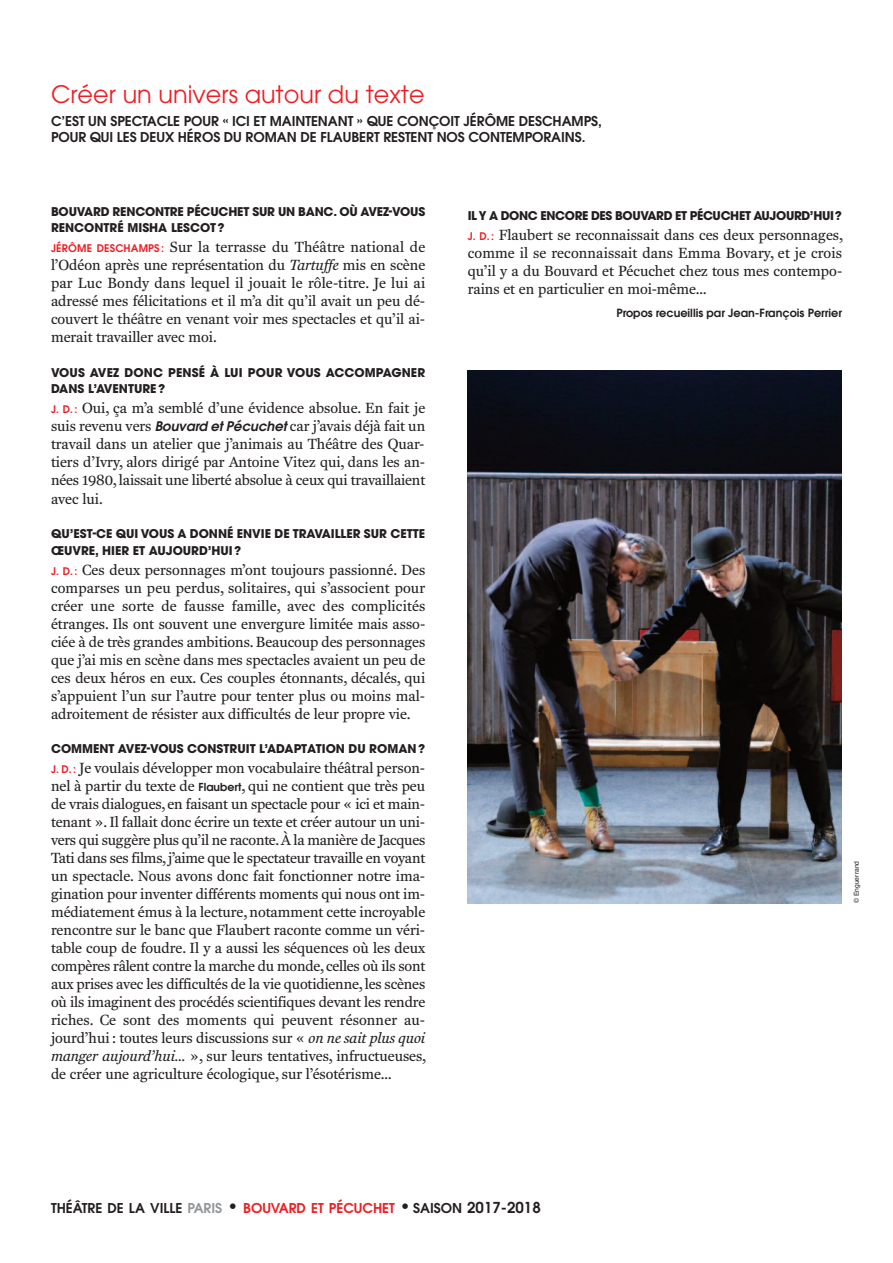
<style>
.page{position:relative;width:893px;height:1263px;background:#fff}
.page>*{position:absolute;margin:0;border:0;box-sizing:border-box;transform-origin:0 0}
.t1{font:24px "ITC Avant Garde Pro";color:#ee1d23}
.t2{font:15px/18px "Fenway";color:#231f20;text-align:justify}
.t3{font:600 13.5px/16.5px "ITC Avant Garde Pro";letter-spacing:-.005em;color:#231f20}
.t4{font:700 12px/16.5px "ITC Avant Garde Pro";color:#231f20}
.t5{font:700 12px "ITC Avant Garde Pro";letter-spacing:-.03em;color:#231f20}
.t6{font:600 11.25px "ITC Avant Garde Pro";color:#231f20}
.t7{font:6.75px "Helvetica";color:#231f20}
.s1{font-family:"ITC Avant Garde Pro";font-weight:600;font-size:10.5px;color:#ee1d23}
.s2{font-style:italic}
.s3{font-family:"ITC Avant Garde Pro";font-weight:600;font-style:italic;font-size:13.2px}
.s4{font-family:"ITC Avant Garde Pro";font-weight:600;font-size:10.95px}
.s5{color:#939598}
.s6{font-size:18px}
.s7{color:#ee1d23}
.s8{font-size:15px}
</style>
<div class="page">
<img style="left:468px;top:371px;width:374px;height:532px">
<h1 class="t1" style="left:51px;top:82px;width:375px">Créer un univers autour du texte</h1>
<p class="t3" style="left:51px;top:113px;width:552px">C’EST UN SPECTACLE POUR « ICI ET MAINTENANT » QUE CONÇOIT JÉRÔME DESCHAMPS,<br>POUR QUI LES DEUX HÉROS DU ROMAN DE FLAUBERT RESTENT NOS CONTEMPORAINS.</p>
<p class="t4" style="left:51px;top:203px;width:376px">BOUVARD RENCONTRE PÉCUCHET SUR UN BANC. OÙ AVEZ-VOUS<br>RENCONTRÉ MISHA LESCOT?</p>
<p class="t2" style="left:51px;top:238px;width:376px"><span class="s1">JÉRÔME DESCHAMPS :</span> Sur la terrasse du Théâtre national de l’Odéon après une représentation du <span class="s2">Tartuffe</span> mis en scène par Luc Bondy dans lequel il jouait le rôle-titre. Je lui ai adressé mes félicitations et il m’a dit qu’il avait un peu dé&shy;couvert le théâtre en venant voir mes spectacles et qu’il ai&shy;merait travailler avec moi.</p>
<p class="t4" style="left:51px;top:364px;width:376px">VOUS AVEZ DONC PENSÉ À LUI POUR VOUS ACCOMPAGNER<br>DANS L’AVENTURE?</p>
<p class="t2" style="left:51px;top:399px;width:376px"><span class="s1">J. D.:</span> Oui, ça m’a semblé d’une évidence absolue. En fait je suis revenu vers <span class="s3">Bouvard et Pécuchet</span> car j’avais déjà fait un travail dans un atelier que j’animais au Théâtre des Quar&shy;tiers d’Ivry, alors dirigé par Antoine Vitez qui, dans les an&shy;nées 1980, laissait une liberté absolue à ceux qui travaillaient avec lui.</p>
<p class="t4" style="left:51px;top:526px;width:376px">QU’EST-CE QUI VOUS A DONNÉ ENVIE DE TRAVAILLER SUR CETTE<br>ŒUVRE, HIER ET AUJOURD’HUI?</p>
<p class="t2" style="left:51px;top:560px;width:376px"><span class="s1">J. D.:</span> Ces deux personnages m’ont toujours passionné. Des comparses un peu perdus, solitaires, qui s’associent pour créer une sorte de fausse famille, avec des complicités étranges. Ils ont souvent une envergure limitée mais asso&shy;ciée à de très grandes ambitions. Beaucoup des personnages que j’ai mis en scène dans mes spectacles avaient un peu de ces deux héros en eux. Ces couples étonnants, décalés, qui s’appuient l’un sur l’autre pour tenter plus ou moins mal&shy;adroitement de résister aux difficultés de leur propre vie.</p>
<p class="t4" style="left:51px;top:741px;width:376px">COMMENT AVEZ-VOUS CONSTRUIT L’ADAPTATION DU ROMAN?</p>
<p class="t2" style="left:51px;top:759px;width:376px"><span class="s1">J. D.:</span> Je voulais développer mon vocabulaire théâtral person&shy;nel à partir du texte de <span class="s4">FLAUBERT</span>, qui ne contient que très peu de vrais dialogues, en faisant un spectacle pour « ici et main&shy;tenant ». Il fallait donc écrire un texte et créer autour un uni&shy;vers qui suggère plus qu’il ne raconte. À la manière de Jacques Tati dans ses films, j’aime que le spectateur travaille en voyant un spectacle. Nous avons donc fait fonctionner notre ima&shy;gination pour inventer différents moments qui nous ont im&shy;médiatement émus à la lecture, notamment cette incroyable rencontre sur le banc que Flaubert raconte comme un véri&shy;table coup de foudre. Il y a aussi les séquences où les deux compères râlent contre la marche du monde, celles où ils sont aux prises avec les difficultés de la vie quotidienne, les scènes où ils imaginent des procédés scientifiques devant les rendre riches. Ce sont des moments qui peuvent résonner au&shy;jourd’hui: toutes leurs discussions sur « <span class="s2">on ne sait plus quoi manger aujourd’hui…</span> », sur leurs tentatives, infructueuses, de créer une agriculture écologique, sur l’ésotérisme…</p>
<p class="t5" style="left:468px;top:209px;width:376px">IL Y A DONC ENCORE DES BOUVARD ET PÉCUCHET AUJOURD’HUI?</p>
<p class="t2" style="left:468px;top:225px;width:376px"><span class="s1">J. D.:</span> Flaubert se reconnaissait dans ces deux personnages, comme il se reconnaissait dans Emma Bovary, et je crois qu’il y a du Bouvard et Pécuchet chez tous mes contempo&shy;rains et en particulier en moi-même…</p>
<p class="t6" style="left:616px;top:308px;width:227px">PROPOS RECUEILLIS PAR JEAN-FRANÇOIS PERRIER</p>
<p class="t7" style="left:852px;top:903px;width:44px;rotate:-90deg">© Enguerrand</p>
<p class="t3" style="left:51px;top:1200px;width:491px">THÉÂTRE DE LA VILLE <span class="s5">PARIS</span> <span class="s6">•</span> <span class="s7">BOUVARD ET PÉCUCHET</span> <span class="s6">•</span> SAISON <span class="s8">2017-2018</span></p>
</div>
